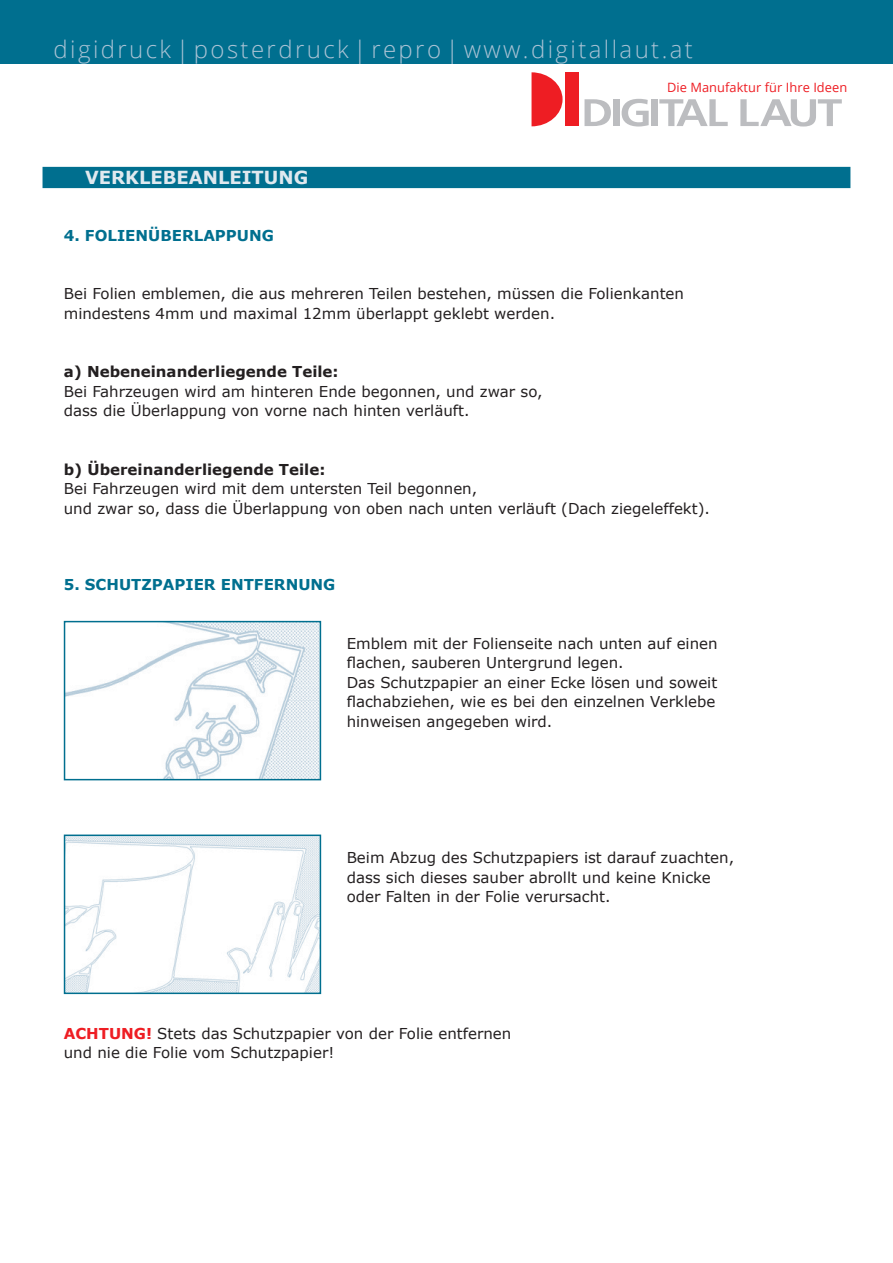
<style>
.page{position:relative;width:893px;height:1263px;background:#fff}
.page>*{position:absolute;margin:0;border:0;box-sizing:border-box;transform-origin:0 0}
.t1{font:300 24px "Open Sans";letter-spacing:.1em;color:#aac3d5}
.t2{font:700 18px "Verdana";color:#e0e9ef}
.t3{font:15px/19.5px "Verdana";color:#231f20}
.t4{font:700 15px "Verdana";color:#231f20}
.t5{font:700 15px "Verdana";color:#006f8f}
.t6{font:12.75px "Open Sans";letter-spacing:.005em;color:#ee1d23}
.s1{font-weight:700;color:#ee1d23}
</style>
<div class="page">
<div style="left:0;top:0;width:893px;height:64px;background:#006f8f"></div>
<svg style="left:531px;top:72px;width:32px;height:54px"></svg>
<div style="left:566px;top:72px;width:13px;height:54px;background:#ee1d23"></div>
<svg style="left:584px;top:99px;width:27px;height:27px"></svg>
<div style="left:613px;top:99px;width:6px;height:27px;background:#bcbdc0"></div>
<svg style="left:622px;top:99px;width:27px;height:28px"></svg>
<div style="left:651px;top:99px;width:6px;height:27px;background:#bcbdc0"></div>
<svg style="left:659px;top:99px;width:69px;height:27px"></svg>
<svg style="left:740px;top:99px;width:102px;height:28px"></svg>
<div style="left:43px;top:167px;width:807px;height:21px;background:#006f8f"></div>
<img style="left:67px;top:624px;width:251px;height:153px">
<div style="left:64px;top:621px;width:257px;height:159px;border:2px solid #006f8f"></div>
<img style="left:67px;top:837px;width:251px;height:154px">
<div style="left:64px;top:834px;width:257px;height:160px;border:2px solid #006f8f"></div>
<h1 class="t1" style="left:54px;top:33px;width:641px">digidruck|posterdruck|repro|www.digitallaut.at</h1>
<p class="t6" style="left:667px;top:78px;width:182px">Die Manufaktur für Ihre Ideen</p>
<p class="t2" style="left:85px;top:165px;width:225px">VERKLEBEANLEITUNG</p>
<p class="t5" style="left:64px;top:225px;width:212px">4. FOLIENÜBERLAPPUNG</p>
<p class="t3" style="left:64px;top:284px;width:622px">Bei Folien emblemen, die aus mehreren Teilen bestehen, müssen die Folienkanten mindestens 4mm und maximal 12mm überlappt geklebt werden.</p>
<p class="t4" style="left:64px;top:361px;width:276px">a) Nebeneinanderliegende Teile:</p>
<p class="t3" style="left:64px;top:381px;width:480px">Bei Fahrzeugen wird am hinteren Ende begonnen, und zwar so, dass die Überlappung von vorne nach hinten verläuft.</p>
<p class="t4" style="left:64px;top:459px;width:263px">b) Übereinanderliegende Teile:</p>
<p class="t3" style="left:64px;top:479px;width:648px">Bei Fahrzeugen wird mit dem untersten Teil begonnen,<br>und zwar so, dass die Überlappung von oben nach unten verläuft (Dach ziegeleffekt).</p>
<p class="t5" style="left:64px;top:574px;width:273px">5. SCHUTZPAPIER ENTFERNUNG</p>
<p class="t3" style="left:347px;top:633px;width:372px">Emblem mit der Folienseite nach unten auf einen flachen, sauberen Untergrund legen.<br>Das Schutzpapier an einer Ecke lösen und soweit flachabziehen, wie es bei den einzelnen Verklebe hinweisen angegeben wird.</p>
<p class="t3" style="left:347px;top:848px;width:389px">Beim Abzug des Schutzpapiers ist darauf zuachten, dass sich dieses sauber abrollt und keine Knicke oder Falten in der Folie verursacht.</p>
<p class="t3" style="left:64px;top:1023px;width:449px"><span class="s1">ACHTUNG!</span> Stets das Schutzpapier von der Folie entfernen und nie die Folie vom Schutzpapier!</p>
</div>
